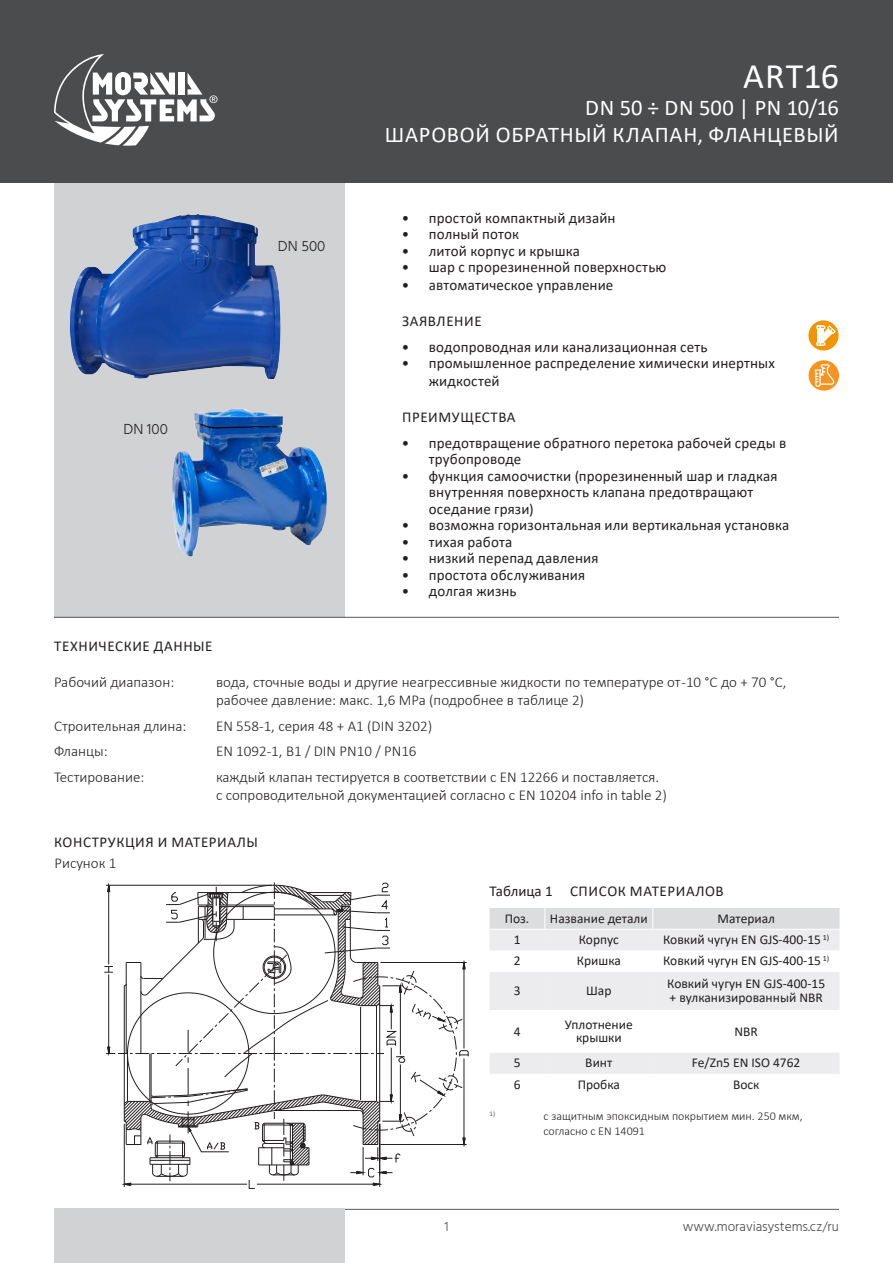
<style>
.page{position:relative;width:893px;height:1263px;background:#fff}
.page>*{position:absolute;margin:0;border:0;box-sizing:border-box;transform-origin:0 0}
.t1{font:36px "Calibri";letter-spacing:.015em;color:#fff}
.t2{font:700 24.3px "Arial";color:#231f20;scale:.96 1}
.t3{font:22.5px "Calibri";letter-spacing:.03em;color:#fff}
.t4{font:22.5px "Calibri";letter-spacing:.01em;color:#fff}
.t5{font:15px/16.5px "Calibri";letter-spacing:.01em;color:#231f20}
.t6{font:300 15px/18px "Calibri";color:#231f20}
.t7{font:15px "Calibri";letter-spacing:.04em;color:#231f20}
.t8{font:300 15px "Hind Vadodara";color:#231f20}
.t9{font:13.5px/13.5px "Calibri";color:#231f20;text-align:center}
.t10{font:300 13.5px "Hind Vadodara";color:#4b4c4d}
.t11{font:300 12px "Calibri";color:#231f20}
.t12{font:7.95px/11.4px "Arial";color:#000}
.t13{font:300 7.05px "Calibri";color:#231f20}
</style>
<div class="page">
<hr style="left:54px;top:1209px;width:785px;height:1px;background:#57585a">
<div style="left:54px;top:1209px;width:291px;height:54px;background:#d1d2d4"></div>
<div style="left:54px;top:135px;width:291px;height:483px;background:#d1d2d4"></div>
<hr style="left:54px;top:617px;width:785px;height:1px;background:#57585a">
<div style="left:0;top:0;width:893px;height:182px;background:#4b4c4d"></div>
<div style="left:809px;top:360px;width:30px;height:31px;background:#f79320;border-radius:50%"></div>
<svg style="left:814px;top:364px;width:20px;height:23px"></svg>
<svg style="left:808px;top:320px;width:31px;height:31px"></svg>
<svg style="left:817px;top:325px;width:18px;height:21px"></svg>
<svg style="left:490px;top:908px;width:349px;height:166px"></svg>
<hr style="left:490px;top:929px;width:55px;height:1px;background:#fff">
<hr style="left:545px;top:929px;width:108px;height:1px;background:#fff">
<hr style="left:653px;top:929px;width:186px;height:1px;background:#fff">
<svg style="left:104px;top:882px;width:365px;height:307px"></svg>
<img style="left:69px;top:214px;width:212px;height:164px">
<img style="left:172px;top:408px;width:155px;height:149px">
<svg style="left:54px;top:54px;width:164px;height:92px"></svg>
<p class="t8" style="left:124px;top:419px;width:46px">DN 100</p>
<p class="t8" style="left:278px;top:236px;width:49px">DN 500</p>
<p class="t1" style="left:743px;top:51px;width:97px">ART16</p>
<p class="t4" style="left:585px;top:92px;width:255px">DN 50 ÷ DN 500 | PN 10/16</p>
<p class="t3" style="left:385px;top:119px;width:455px">ШАРОВОЙ ОБРАТНЫЙ КЛАПАН, ФЛАНЦЕВЫЙ</p>
<p class="t5" style="left:402px;top:209px;width:215px">• простой компактный дизайн</p>
<p class="t5" style="left:402px;top:226px;width:119px">• полный поток</p>
<p class="t5" style="left:402px;top:242px;width:180px">• литой корпус и крышка</p>
<p class="t5" style="left:402px;top:259px;width:266px">• шар с прорезиненной поверхностью</p>
<p class="t5" style="left:402px;top:277px;width:213px">• автоматическое управление</p>
<p class="t7" style="left:402px;top:311px;width:81px">ЗАЯВЛЕНИЕ</p>
<p class="t5" style="left:402px;top:338px;width:307px">• водопроводная или канализационная сеть</p>
<p class="t5" style="left:429px;top:354px;width:348px;line-height:18px;text-indent:-27px">• промышленное распределение химически инертных жидкостей</p>
<p class="t7" style="left:402px;top:407px;width:115px">ПРЕИМУЩЕСТВА</p>
<p class="t5" style="left:429px;top:434px;width:359px;text-indent:-27px">• предотвращение обратного перетока рабочей среды в трубопроводe</p>
<p class="t5" style="left:429px;top:467px;width:350px;text-indent:-27px">• функция самоочистки (прорезиненный шар и гладкая внутренняя поверхность клапана предотвращают оседание грязи)</p>
<p class="t5" style="left:402px;top:517px;width:389px">• возможна горизонтальная или вертикальная установка</p>
<p class="t5" style="left:402px;top:533px;width:112px">• тихая работа</p>
<p class="t5" style="left:402px;top:550px;width:198px">• низкий перепад давления</p>
<p class="t5" style="left:402px;top:566px;width:185px">• простота обслуживания</p>
<p class="t5" style="left:402px;top:583px;width:116px">• долгая жизнь</p>
<p class="t7" style="left:54px;top:636px;width:160px">ТЕХНИЧЕСКИЕ ДАННЫЕ</p>
<p class="t6" style="left:54px;top:673px;width:122px">Рабочий диапазон:</p>
<p class="t6" style="left:216px;top:673px;width:572px">вода, сточные воды и другие неагрессивные жидкости по температуре от -10 °C до + 70 °C, рабочее давление: макс. 1,6 MPa (подробнее в таблице 2)</p>
<p class="t6" style="left:54px;top:717px;width:134px">Строительная длина:</p>
<p class="t6" style="left:216px;top:717px;width:218px">EN 558-1, серия 48 + A1 (DIN 3202)</p>
<p class="t6" style="left:54px;top:742px;width:55px">Фланцы:</p>
<p class="t6" style="left:216px;top:742px;width:202px">EN 1092-1, B1 / DIN PN10 / PN16</p>
<p class="t6" style="left:54px;top:768px;width:92px">Тестирование:</p>
<p class="t6" style="left:216px;top:768px;width:445px">каждый клапан тестируется в соответствии с EN 12266 и поставляется.</p>
<p class="t6" style="left:216px;top:786px;width:452px">с сопроводительной документацией согласно c EN 10204 info in table 2)</p>
<p class="t7" style="left:54px;top:831px;width:205px">КОНСТРУКЦИЯ И МАТЕРИАЛЫ</p>
<p class="t6" style="left:55px;top:854px;width:63px">Pисунок 1</p>
<p class="t2" style="left:107px;top:817px;width:56px">6516</p>
<p class="t7" style="left:490px;top:880px;width:236px">Таблица 1 СПИСОК МАТЕРИАЛОВ</p>
<p class="t9" style="left:505px;top:911px;width:26px">Поз.</p>
<p class="t9" style="left:550px;top:911px;width:99px">Название детали</p>
<p class="t9" style="left:718px;top:911px;width:59px">Материал</p>
<p class="t9" style="left:514px;top:932px;width:8px">1</p>
<p class="t9" style="left:579px;top:932px;width:42px">Корпус</p>
<p class="t9" style="left:663px;top:932px;width:168px">Ковкий чугун EN GJS-400-15 <sup>1)</sup></p>
<p class="t9" style="left:514px;top:954px;width:8px">2</p>
<p class="t9" style="left:577px;top:954px;width:46px">Кришка</p>
<p class="t9" style="left:663px;top:954px;width:168px">Ковкий чугун EN GJS-400-15 <sup>1)</sup></p>
<p class="t9" style="left:514px;top:983px;width:8px">3</p>
<p class="t9" style="left:586px;top:983px;width:27px">Шар</p>
<p class="t9" style="left:667px;top:977px;width:159px">Ковкий чугун EN GJS-400-15</p>
<p class="t9" style="left:670px;top:990px;width:155px">+ вулканизированный NBR</p>
<p class="t9" style="left:514px;top:1024px;width:8px">4</p>
<p class="t9" style="left:565px;top:1017px;width:70px">Уплотнение крышки</p>
<p class="t9" style="left:734px;top:1024px;width:25px">NBR</p>
<p class="t9" style="left:514px;top:1056px;width:8px">5</p>
<p class="t9" style="left:585px;top:1056px;width:29px">Винт</p>
<p class="t9" style="left:692px;top:1056px;width:110px">Fe/Zn5 EN ISO 4762</p>
<p class="t9" style="left:514px;top:1077px;width:8px">6</p>
<p class="t9" style="left:578px;top:1077px;width:44px">Пробка</p>
<p class="t9" style="left:733px;top:1077px;width:28px">Воск</p>
<p class="t12" style="left:621px;top:1108px;width:64px">Stal Fe/Zn5, Stal nierdzewna</p>
<p class="t13" style="left:490px;top:1109px;width:7px">1)</p>
<p class="t11" style="left:544px;top:1109px;width:261px">с защитным эпоксидным покрытием мин. 250 мкм,</p>
<p class="t11" style="left:544px;top:1123px;width:103px">согласно c EN 14091</p>
<p class="t10" style="left:444px;top:1217px;width:6px">1</p>
<p class="t10" style="left:683px;top:1217px;width:158px">www.moraviasystems.cz/ru</p>
</div>
